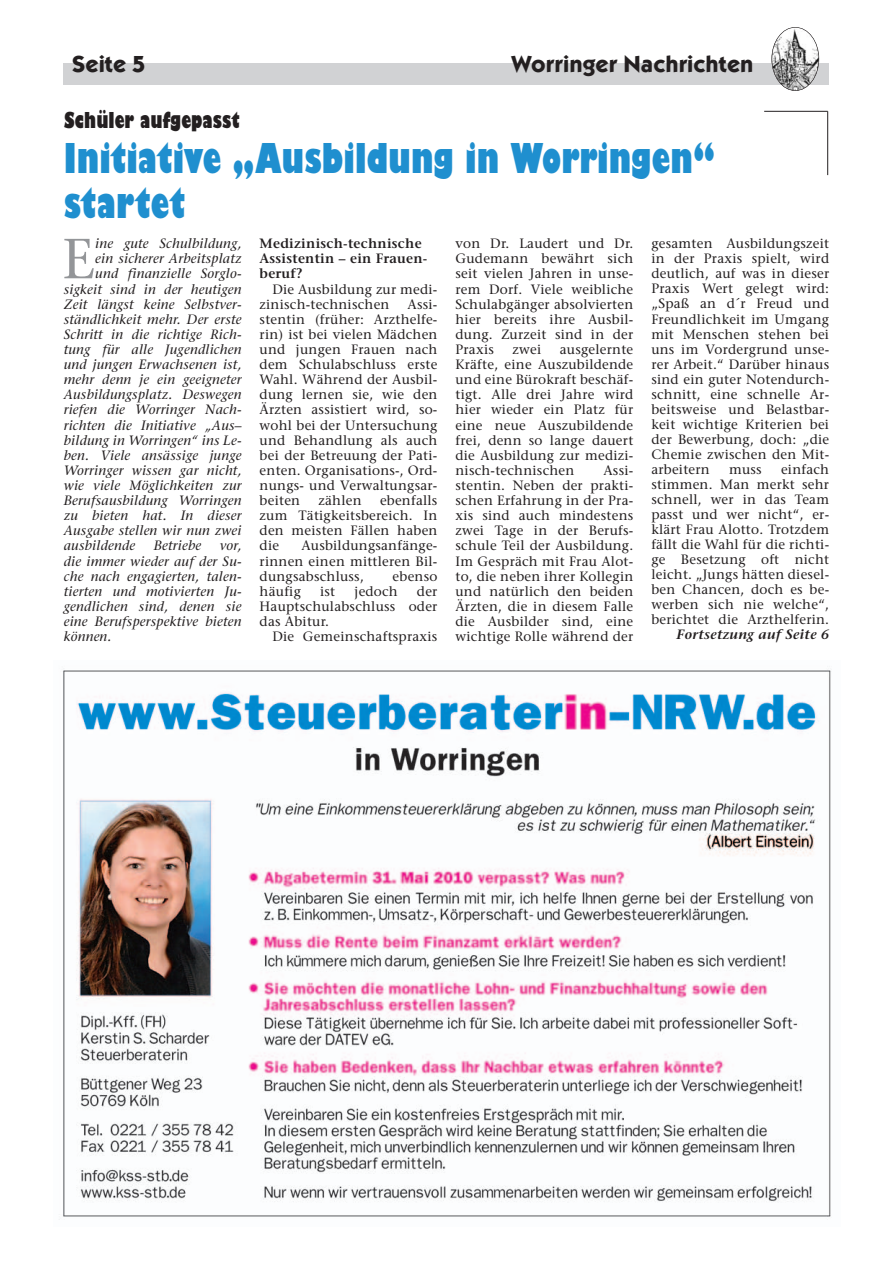
<style>
.page{position:relative;width:893px;height:1263px;background:#fff}
.page>*{position:absolute;margin:0;border:0;box-sizing:border-box;transform-origin:0 0}
.t1{font:56.25px "Stone Serif";color:#939598}
.t2{font:800 condensed 45px/45px "Giltus T";color:#1f8fcf}
.t3{font:700 24px "Kabel Itc T";color:#231f20}
.t4{font:800 condensed 24px "Giltus T";color:#231f20}
.t5{font:13.5px/15.1px "Stone Serif";letter-spacing:.015em;color:#231f20;text-align:justify}
.t6{font:italic 13.5px/15.1px "Stone Serif";letter-spacing:.015em;color:#231f20;text-align:justify}
.t7{font:600 13.5px/15.1px "Stone Serif";letter-spacing:.02em;color:#231f20}
.t8{font:italic 600 13.5px "Stone Serif";letter-spacing:.02em;color:#231f20}
</style>
<div class="page">
<div style="left:64px;top:64px;width:765px;height:21px;background:#d1d2d4"></div>
<img style="left:772px;top:27px;width:47px;height:64px;border-radius:50%">
<div style="left:771px;top:27px;width:48px;height:64px;border:1px solid #231f20;border-radius:50%"></div>
<img style="left:59px;top:670px;width:772px;height:550px">
<hr style="left:764px;top:111px;width:64px;height:1px;background:#231f20">
<hr style="left:827px;top:111px;width:1px;height:64px;background:#231f20">
<h3 class="t3" style="left:72px;top:49px;width:75px">Seite 5</h3>
<h3 class="t3" style="left:511px;top:49px;width:244px">Worringer Nachrichten</h3>
<h3 class="t4" style="left:64px;top:106px;width:177px">Schüler aufgepasst</h3>
<h2 class="t2" style="left:64px;top:135px;width:653px">Initiative „Ausbildung in Worringen“ startet</h2>
<h1 class="t1" style="left:62px;top:237px;width:34px">E</h1>
<p class="t6" style="left:95px;top:237px;width:148px">ine gute Schulbildung,</p>
<p class="t6" style="left:95px;top:253px;width:148px">ein sicherer Arbeitsplatz</p>
<p class="t6" style="left:95px;top:268px;width:148px">und finanzielle Sorglo-</p>
<p class="t6" style="left:64px;top:283px;width:179px">sigkeit sind in der heutigen</p>
<p class="t6" style="left:64px;top:298px;width:179px">Zeit längst keine Selbstver-</p>
<p class="t6" style="left:64px;top:313px;width:179px">ständlichkeit mehr. Der erste</p>
<p class="t6" style="left:64px;top:328px;width:179px">Schritt in die richtige Rich-</p>
<p class="t6" style="left:64px;top:343px;width:179px">tung für alle Jugendlichen</p>
<p class="t6" style="left:64px;top:358px;width:179px">und jungen Erwachsenen ist,</p>
<p class="t6" style="left:64px;top:373px;width:179px">mehr denn je ein geeigneter</p>
<p class="t6" style="left:64px;top:388px;width:179px">Ausbildungsplatz. Deswegen</p>
<p class="t6" style="left:64px;top:404px;width:179px">riefen die Worringer Nach-</p>
<p class="t6" style="left:64px;top:419px;width:179px">richten die Initiative „Aus–</p>
<p class="t6" style="left:64px;top:434px;width:179px">bildung in Worringen“ ins Le-</p>
<p class="t6" style="left:64px;top:449px;width:179px">ben. Viele ansässige junge</p>
<p class="t6" style="left:64px;top:464px;width:179px">Worringer wissen gar nicht,</p>
<p class="t6" style="left:64px;top:479px;width:179px">wie viele Möglichkeiten zur</p>
<p class="t6" style="left:64px;top:494px;width:179px">Berufsausbildung Worringen</p>
<p class="t6" style="left:64px;top:509px;width:179px">zu bieten hat. In dieser</p>
<p class="t6" style="left:64px;top:524px;width:179px">Ausgabe stellen wir nun zwei</p>
<p class="t6" style="left:64px;top:539px;width:73px">ausbildende</p>
<p class="t6" style="left:154px;top:539px;width:49px">Betriebe</p>
<p class="t6" style="left:64px;top:539px;width:179px;text-indent:156px">vor, die immer wieder auf der Su&shy;che nach engagierten, talen&shy;tierten und motivierten Ju&shy;gendlichen sind, denen sie eine Berufsperspektive bieten können.</p>
<p class="t7" style="left:260px;top:237px;width:169px">Medizinisch-technische<br>Assistentin – ein Frauen&shy;beruf?</p>
<p class="t5" style="left:260px;top:283px;width:179px;text-indent:13px">Die Ausbildung zur medi&shy;zinisch-technischen</p>
<p class="t5" style="left:260px;top:298px;width:179px;text-indent:148px">Assi&shy;stentin (früher: Arzthelfe&shy;rin) ist bei vielen Mädchen und jungen Frauen nach dem Schulabschluss erste Wahl. Während der Ausbil&shy;dung lernen sie, wie den Ärzten assistiert wird, so&shy;wohl bei der Untersuchung und Behandlung als auch bei der Betreuung der Pati&shy;enten. Organisations-, Ord&shy;nungs- und Verwaltungsar&shy;beiten</p>
<p class="t5" style="left:260px;top:494px;width:179px;text-indent:120px">ebenfalls zum Tätigkeitsbereich. In den meisten Fällen haben die</p>
<p class="t5" style="left:319px;top:494px;width:44px">zählen</p>
<p class="t5" style="left:260px;top:539px;width:179px;text-indent:42px">Ausbildungsanfänge&shy;rinnen einen mittleren Bil&shy;dungsabschluss,</p>
<p class="t5" style="left:393px;top:570px;width:46px">ebenso</p>
<p class="t5" style="left:260px;top:585px;width:43px">häufig</p>
<p class="t5" style="left:320px;top:585px;width:17px">ist</p>
<p class="t5" style="left:354px;top:585px;width:45px">jedoch</p>
<p class="t5" style="left:260px;top:585px;width:179px;text-indent:157px">der Hauptschulabschluss oder das Abitur.</p>
<p class="t5" style="left:272px;top:630px;width:167px">Die Gemeinschaftspraxis</p>
<p class="t5" style="left:455px;top:237px;width:179px">von Dr. Laudert und Dr.<br>Gudemann bewährt sich seit vielen Jahren in unse&shy;rem Dorf. Viele weibliche Schulabgänger absolvierten hier bereits ihre Ausbil&shy;dung. Zurzeit sind in der Praxis</p>
<p class="t5" style="left:455px;top:343px;width:179px;text-indent:104px">ausgelernte Kräfte, eine Auszubildende und eine Bürokraft beschäf&shy;tigt. Alle drei Jahre wird hier wieder ein Platz für eine neue Auszubildende frei, denn so lange dauert die Ausbildung zur medizi&shy;nisch-technischen</p>
<p class="t5" style="left:513px;top:343px;width:30px">zwei</p>
<p class="t5" style="left:455px;top:464px;width:179px;text-indent:148px">Assi&shy;stentin. Neben der prakti&shy;schen Erfahrung in der Pra&shy;xis sind auch mindestens zwei Tage in der Berufs&shy;schule Teil der Ausbildung.<br>Im Gespräch mit Frau Alot&shy;to, die neben ihrer Kollegin und natürlich den beiden Ärzten, die in diesem Falle die Ausbilder sind, eine wichtige Rolle während der</p>
<p class="t5" style="left:651px;top:237px;width:179px">gesamten Ausbildungszeit in der Praxis spielt, wird deutlich, auf was in dieser Praxis Wert gelegt wird: „Spaß an d´r Freud und Freundlichkeit im Umgang mit Menschen stehen bei uns im Vordergrund unse&shy;rer Arbeit.“ Darüber hinaus sind ein guter Notendurch&shy;schnitt, eine schnelle Ar&shy;beitsweise und Belastbar&shy;keit wichtige Kriterien bei der Bewerbung, doch: „die Chemie zwischen den Mit&shy;arbeitern</p>
<p class="t5" style="left:651px;top:463px;width:179px;text-indent:130px">einfach stimmen. Man merkt sehr schnell, wer in das Team passt und wer nicht“, er&shy;klärt Frau Alotto. Trotzdem fällt die Wahl für die richti&shy;ge Besetzung oft nicht leicht. „Jungs hätten diesel&shy;ben Chancen, doch es be&shy;werben sich nie welche“, berichtet die Arzthelferin.</p>
<p class="t5" style="left:729px;top:463px;width:34px">muss</p>
<p class="t8" style="left:676px;top:629px;width:154px">Fortsetzung auf Seite 6</p>
</div>
